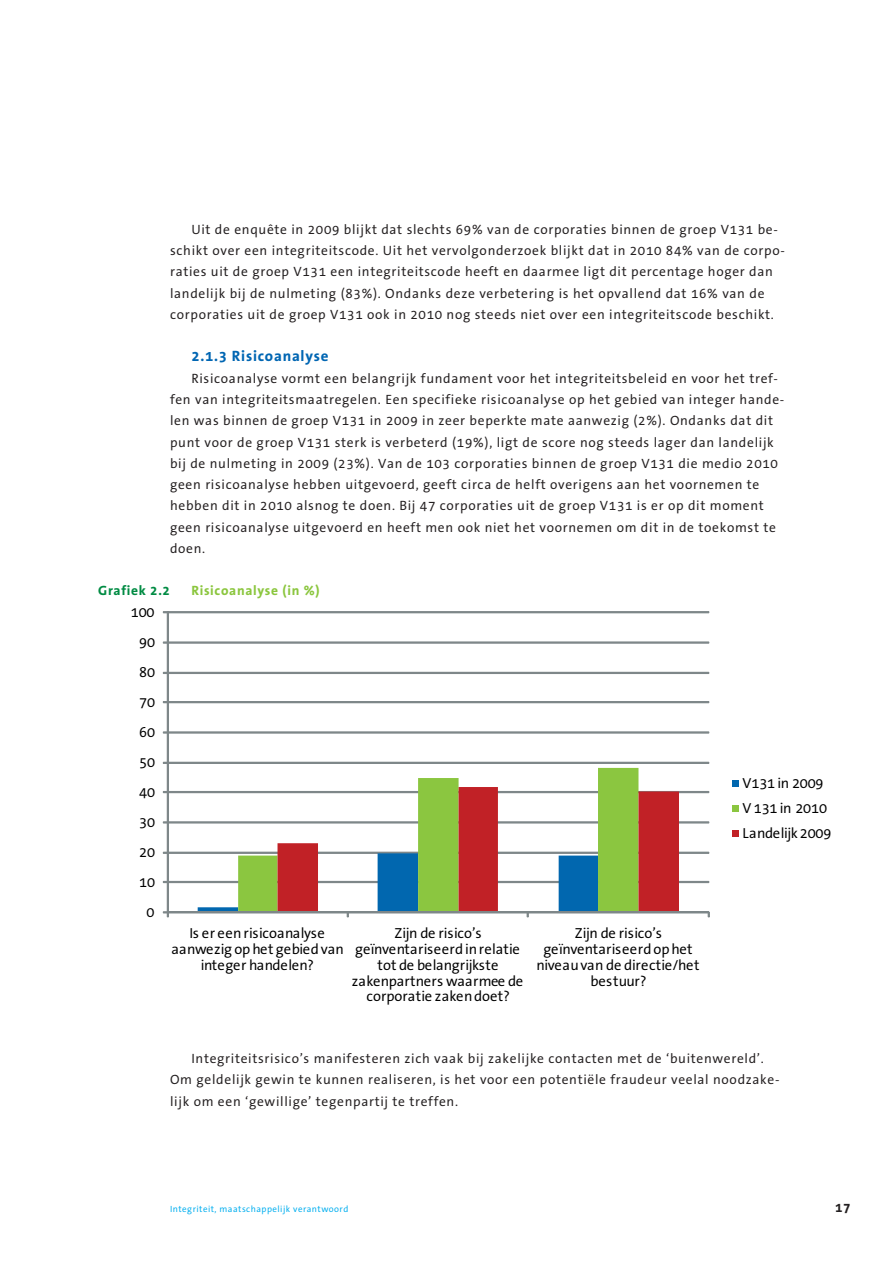
<style>
.page{position:relative;width:893px;height:1263px;background:#fff}
.page>*{position:absolute;margin:0;border:0;box-sizing:border-box;transform-origin:0 0}
.t1{font:700 15px "The Sans Office";letter-spacing:.05em;color:#0166b3}
.t2{font:14.55px/15.8px "The Sans Office";letter-spacing:-.01em;color:#000;text-align:center}
.t3{font:14.55px/15.8px "The Sans Office";letter-spacing:.015em;color:#000;text-align:center}
.t4{font:13.5px/21.3px "The Sans Office";letter-spacing:.05em;color:#231f20}
.t5{font:700 13.5px "The Sans Office";letter-spacing:.05em;color:#8bc63e}
.t6{font:700 13.5px "The Sans Office";letter-spacing:.05em;color:#008b43}
.t7{font:700 13.5px "The Sans Office";color:#231f20}
.t8{font:9px "The Sans Office";letter-spacing:.05em;color:#00aeef}
</style>
<div class="page">
<hr style="left:167px;top:881px;width:542px;height:2px;background:#7e8789">
<hr style="left:167px;top:852px;width:542px;height:2px;background:#7e8789">
<div style="left:167px;top:821px;width:542px;height:2px;background:#7e8789;border:1px solid #7e8789"></div>
<hr style="left:167px;top:791px;width:542px;height:2px;background:#7e8789">
<hr style="left:167px;top:762px;width:542px;height:2px;background:#7e8789">
<div style="left:167px;top:731px;width:542px;height:3px;background:#7e8789;border:1px solid #7e8789"></div>
<hr style="left:167px;top:701px;width:542px;height:2px;background:#7e8789">
<hr style="left:167px;top:672px;width:542px;height:2px;background:#7e8789">
<div style="left:167px;top:641px;width:542px;height:3px;background:#7e8789;border:1px solid #7e8789"></div>
<hr style="left:167px;top:611px;width:542px;height:2px;background:#7e8789">
<svg style="left:238px;top:768px;width:400px;height:85px"></svg>
<svg style="left:278px;top:787px;width:401px;height:124px"></svg>
<div style="left:167px;top:612px;width:2px;height:301px;border:1px solid #7e8789"></div>
<svg style="left:163px;top:731px;width:5px;height:3px"></svg>
<svg style="left:163px;top:641px;width:5px;height:3px"></svg>
<div style="left:167px;top:911px;width:542px;height:2px;border:1px solid #7e8789"></div>
<svg style="left:163px;top:911px;width:6px;height:6px"></svg>
<svg style="left:198px;top:853px;width:400px;height:64px"></svg>
<div style="left:732px;top:780px;width:7px;height:7px;background:#0167af"></div>
<div style="left:732px;top:805px;width:7px;height:7px;background:#8bc640"></div>
<div style="left:732px;top:830px;width:7px;height:6px;background:#c12126"></div>
<p class="t4" style="left:170px;top:219px;width:616px;text-indent:21px">Uit de enquête in 2009 blijkt dat slechts 69% van de corporaties binnen de groep V131 be&shy;schikt over een integriteitscode. Uit het vervolgonderzoek blijkt dat in 2010 84% van de corpo&shy;raties uit de groep V131 een integriteitscode heeft en daarmee ligt dit percentage hoger dan landelijk bij de nulmeting (83%). Ondanks deze verbetering is het opvallend dat 16% van de corporaties uit de groep V131 ook in 2010 nog steeds niet over een integriteitscode beschikt.</p>
<p class="t1" style="left:191px;top:348px;width:139px">2.1.3 Risicoanalyse</p>
<p class="t4" style="left:170px;top:368px;width:616px;text-indent:21px">Risicoanalyse vormt een belangrijk fundament voor het integriteitsbeleid en voor het tref&shy;fen van integriteitsmaatregelen. Een specifieke risicoanalyse op het gebied van integer hande&shy;len was binnen de groep V131 in 2009 in zeer beperkte mate aanwezig (2%). Ondanks dat dit punt voor de groep V131 sterk is verbeterd (19%), ligt de score nog steeds lager dan landelijk bij de nulmeting in 2009 (23%). Van de 103 corporaties binnen de groep V131 die medio 2010 geen risicoanalyse hebben uitgevoerd, geeft circa de helft overigens aan het voornemen te hebben dit in 2010 alsnog te doen. Bij 47 corporaties uit de groep V131 is er op dit moment geen risicoanalyse uitgevoerd en heeft men ook niet het voornemen om dit in de toekomst te doen.</p>
<p class="t5" style="left:191px;top:584px;width:130px">Risicoanalyse (in %)</p>
<p class="t6" style="left:98px;top:584px;width:73px">Grafiek 2.2</p>
<p class="t2" style="left:131px;top:605px;width:25px">100</p>
<p class="t2" style="left:139px;top:635px;width:17px">90</p>
<p class="t2" style="left:139px;top:665px;width:17px">80</p>
<p class="t2" style="left:139px;top:695px;width:17px">70</p>
<p class="t2" style="left:139px;top:725px;width:17px">60</p>
<p class="t2" style="left:139px;top:755px;width:17px">50</p>
<p class="t2" style="left:139px;top:785px;width:17px">40</p>
<p class="t2" style="left:139px;top:815px;width:17px">30</p>
<p class="t2" style="left:139px;top:845px;width:17px">20</p>
<p class="t2" style="left:139px;top:875px;width:17px">10</p>
<p class="t2" style="left:147px;top:905px;width:10px">0</p>
<p class="t2" style="left:171px;top:926px;width:174px">Is er een risicoanalyse aanwezig op het gebied van integer handelen?</p>
<p class="t3" style="left:352px;top:926px;width:173px">Zijn de risico’s geïnventariseerd in relatie tot de belangrijkste zakenpartners waarmee de corporatie zaken doet?</p>
<p class="t2" style="left:537px;top:926px;width:164px">Zijn de risico’s geïnventariseerd op het niveau van de directie/het bestuur?</p>
<p class="t2" style="left:743px;top:772px;width:90px;line-height:24.6px;text-align:left">V131 in 2009<br>V 131 in 2010<br>Landelijk 2009</p>
<p class="t4" style="left:170px;top:1048px;width:611px;text-indent:21px">Integriteitsrisico’s manifesteren zich vaak bij zakelijke contacten met de ‘buitenwereld’.<br>Om geldelijk gewin te kunnen realiseren, is het voor een potentiële fraudeur veelal noodzake&shy;lijk om een ‘gewillige’ tegenpartij te treffen.</p>
<p class="t8" style="left:170px;top:1204px;width:180px">Integriteit, maatschappelijk verantwoord</p>
<p class="t7" style="left:835px;top:1200px;width:17px">17</p>
</div>
